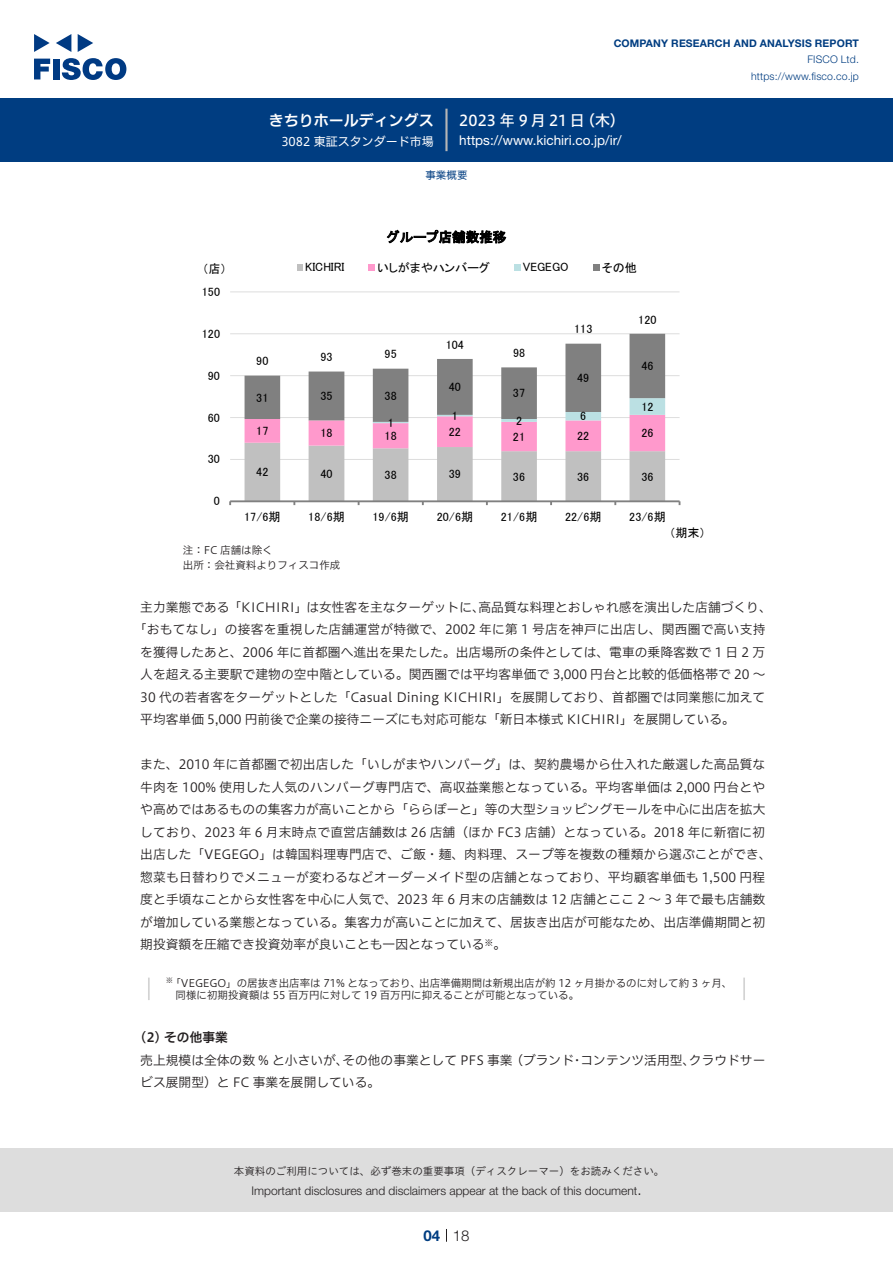
<style>
.page{position:relative;width:893px;height:1263px;background:#fff}
.page>*{position:absolute;margin:0;border:0;box-sizing:border-box;transform-origin:0 0}
.t1{font:15px "Hiragino UD Sans F Std N W5";letter-spacing:.175em;color:#fff}
.t2{font:15px "Hiragino UD Sans F Std N W6";color:#fff}
.t3{font:300 15px "Helvetica Neue LT Std";color:#231f20}
.t4{font:700 15px "Helvetica Neue LT Std";color:#003d81}
.t5{font:13.5px "Helvetica Neue LT Std";color:#fff}
.t6{font:13.5px "MS P Gothic";letter-spacing:.01em;color:#000}
.t7{font:12.75px/22.5px "Hiragino UD Sans F Std N W3";color:#231f20}
.t8{font:12.75px "Hiragino UD Sans F Std N W3";letter-spacing:.02em;color:#231f20}
.t9{font:12.75px "Hiragino UD Sans F Std N W6";color:#231f20}
.t10{font:12px "MS P Gothic";letter-spacing:.005em;color:#000}
.t11{font:300 12px "Helvetica Neue LT Std";color:#231f20}
.t12{font:12px "Hiragino UD Sans F Std N W4";color:#fff}
.t13{font:10.5px/15px "Hiragino UD Sans F Std N W3";color:#231f20}
.t14{font:10.5px "Hiragino UD Sans Std W3";color:#231f20}
.t15{font:700 10.5px "Helvetica Neue LT Std";letter-spacing:.015em;color:#003d81}
.t16{font:300 10.5px/16.5px "Helvetica Neue LT Std";letter-spacing:.015em;color:#003d81;text-align:right}
.t17{font:10.5px "Hiragino UD Sans F Std N W4";color:#003d81}
.t18{font:8.85px "Hiragino UD Sans F Std N W3";color:#231f20}
.t19{font:7.35px "Hiragino UD Sans F Std N W3";color:#231f20}
.s1{font-size:10.5px}
</style>
<div class="page">
<div style="left:0;top:1148px;width:893px;height:64px;background:#ddd"></div>
<svg style="left:34px;top:59px;width:16px;height:20px"></svg>
<div style="left:53px;top:59px;width:6px;height:20px;background:#003a83"></div>
<svg style="left:62px;top:58px;width:64px;height:22px"></svg>
<svg style="left:34px;top:34px;width:16px;height:18px"></svg>
<svg style="left:78px;top:34px;width:15px;height:18px"></svg>
<svg style="left:56px;top:34px;width:15px;height:18px"></svg>
<div style="left:0;top:98px;width:893px;height:64px;background:#003d81"></div>
<hr style="left:445px;top:109px;width:3px;height:42px;background:#b5b5b6">
<svg style="left:446px;top:1229px;width:1px;height:13px"></svg>
<hr style="left:230px;top:459px;width:450px;height:1px;background:#ddd">
<hr style="left:230px;top:417px;width:450px;height:1px;background:#ddd">
<hr style="left:230px;top:375px;width:450px;height:1px;background:#ddd">
<hr style="left:230px;top:333px;width:450px;height:1px;background:#ddd">
<hr style="left:230px;top:291px;width:450px;height:1px;background:#ddd">
<hr style="left:230px;top:500px;width:450px;height:2px;background:#808080">
<svg style="left:245px;top:334px;width:420px;height:171px"></svg>
<svg style="left:297px;top:265px;width:6px;height:6px"></svg>
<svg style="left:369px;top:265px;width:6px;height:6px"></svg>
<svg style="left:514px;top:265px;width:6px;height:6px"></svg>
<svg style="left:593px;top:265px;width:6px;height:6px"></svg>
<hr style="left:148px;top:977px;width:2px;height:23px;background:#d3d3d3">
<hr style="left:743px;top:977px;width:2px;height:23px;background:#d3d3d3">
<p class="t2" style="left:269px;top:109px;width:167px">きちりホールディングス</p>
<p class="t12" style="left:281px;top:132px;width:154px">3082 東証スタンダード市場</p>
<p class="t15" style="left:614px;top:37px;width:247px">COMPANY RESEARCH AND ANALYSIS REPORT</p>
<p class="t16" style="left:751px;top:51px;width:109px">FISCO Ltd. https://www.fisco.co j p.</p>
<p class="t1" style="left:580px;top:109px;width:46px">（木(</p>
<p class="t1" style="left:459px;top:109px;width:127px">2023年9月21日</p>
<p class="t5" style="left:459px;top:132px;width:164px">https://www.kichiri. c o j p. /i r/</p>
<p class="t17" style="left:425px;top:167px;width:43px">事業概要</p>
<p class="t6" style="left:387px;top:230px;width:121px">グループ店舗数推移</p>
<p class="t10" style="left:202px;top:263px;width:26px">店（ (</p>
<p class="t10" style="left:305px;top:261px;width:41px">KICHIRI</p>
<p class="t10" style="left:377px;top:262px;width:114px">いしがまやハンバーグ</p>
<p class="t10" style="left:523px;top:261px;width:47px">VEGEGO</p>
<p class="t10" style="left:602px;top:262px;width:37px">その他</p>
<p class="t10" style="left:202px;top:285px;width:20px">150</p>
<p class="t10" style="left:202px;top:327px;width:20px">120</p>
<p class="t10" style="left:574px;top:323px;width:20px">113</p>
<p class="t10" style="left:638px;top:313px;width:20px">120</p>
<p class="t10" style="left:208px;top:369px;width:13px">90</p>
<p class="t10" style="left:208px;top:411px;width:13px">60</p>
<p class="t10" style="left:256px;top:355px;width:14px">90</p>
<p class="t10" style="left:256px;top:391px;width:14px">31</p>
<p class="t10" style="left:256px;top:425px;width:14px">17</p>
<p class="t10" style="left:320px;top:351px;width:14px">93</p>
<p class="t10" style="left:320px;top:390px;width:14px">35</p>
<p class="t10" style="left:320px;top:427px;width:14px">18</p>
<p class="t10" style="left:385px;top:348px;width:14px">95</p>
<p class="t10" style="left:446px;top:338px;width:20px">104</p>
<p class="t10" style="left:513px;top:347px;width:14px">98</p>
<p class="t10" style="left:641px;top:360px;width:14px">46</p>
<p class="t10" style="left:385px;top:389px;width:14px">38</p>
<p class="t10" style="left:449px;top:381px;width:14px">40</p>
<p class="t10" style="left:513px;top:387px;width:14px">37</p>
<p class="t10" style="left:577px;top:372px;width:14px">49</p>
<p class="t10" style="left:388px;top:416px;width:8px">1</p>
<p class="t10" style="left:385px;top:430px;width:14px">18</p>
<p class="t10" style="left:452px;top:409px;width:8px">1</p>
<p class="t10" style="left:449px;top:425px;width:14px">22</p>
<p class="t10" style="left:516px;top:414px;width:8px">2</p>
<p class="t10" style="left:513px;top:430px;width:14px">21</p>
<p class="t10" style="left:580px;top:410px;width:8px">6</p>
<p class="t10" style="left:577px;top:430px;width:14px">22</p>
<p class="t10" style="left:641px;top:400px;width:14px">12</p>
<p class="t10" style="left:641px;top:427px;width:14px">26</p>
<p class="t10" style="left:208px;top:453px;width:13px">30</p>
<p class="t10" style="left:256px;top:466px;width:14px">42</p>
<p class="t10" style="left:320px;top:467px;width:14px">40</p>
<p class="t10" style="left:385px;top:469px;width:14px">38</p>
<p class="t10" style="left:449px;top:468px;width:14px">39</p>
<p class="t10" style="left:513px;top:470px;width:14px">36</p>
<p class="t10" style="left:577px;top:470px;width:14px">36</p>
<p class="t10" style="left:641px;top:470px;width:14px">36</p>
<p class="t10" style="left:214px;top:495px;width:8px">0</p>
<p class="t10" style="left:244px;top:510px;width:38px">17/6期</p>
<p class="t10" style="left:308px;top:510px;width:38px">18/6期</p>
<p class="t10" style="left:372px;top:510px;width:38px">19/6期</p>
<p class="t10" style="left:437px;top:510px;width:38px">20/6期</p>
<p class="t10" style="left:501px;top:510px;width:38px">21/6期</p>
<p class="t10" style="left:565px;top:510px;width:38px">22/6期</p>
<p class="t10" style="left:629px;top:510px;width:38px">23/6期</p>
<p class="t10" style="left:669px;top:527px;width:38px">（期末(</p>
<p class="t13" style="left:183px;top:541px;width:159px">注：FC 店舗は除く<br>出所：会社資料よりフィスコ作成</p>
<p class="t7" style="left:140px;top:595px;width:346px">主力業態である「KICHIRI」は女性客を主なターゲットに、</p>
<p class="t8" style="left:134px;top:620px;width:633px">「おもてなし」の接客を重視した店舗運営が特徴で、2002 年に第 1 号店を神戸に出店し、関西圏で高い支持</p>
<p class="t7" style="left:140px;top:640px;width:626px">を獲得したあと、2006 年に首都圏へ進出を果たした。出店場所の条件としては、電車の乗降客数で 1 日 2 万</p>
<p class="t7" style="left:140px;top:662px;width:627px">人を超える主要駅で建物の空中階としている。関西圏では平均客単価で 3,000 円台と比較的低価格帯で 20 ~</p>
<p class="t7" style="left:140px;top:685px;width:626px">30 代の若者客をターゲットとした「Casual Dining KICHIRI」を展開しており、首都圏では同業態に加えて</p>
<p class="t7" style="left:140px;top:707px;width:596px">平均客単価 5,000 円前後で企業の接待ニーズにも対応可能な「新日本様式 KICHIRI」を展開している。</p>
<p class="t7" style="left:140px;top:752px;width:626px">また、2010 年に首都圏で初出店した「いしがまやハンバーグ」は、契約農場から仕入れた厳選した高品質な</p>
<p class="t7" style="left:140px;top:775px;width:626px">牛肉を 100% 使用した人気のハンバーグ専門店で、高収益業態となっている。平均客単価は 2,000 円台とや</p>
<p class="t7" style="left:140px;top:797px;width:627px">や高めではあるものの集客力が高いことから「ららぽーと」等の大型ショッピングモールを中心に出店を拡大</p>
<p class="t7" style="left:140px;top:820px;width:626px">しており、2023 年 6 月末時点で直営店舗数は 26 店舗（ほか FC3 店舗）となっている。2018 年に新宿に初</p>
<p class="t7" style="left:140px;top:842px;width:633px">出店した「VEGEGO」は韓国料理専門店で、ご飯・麺、肉料理、スープ等を複数の種類から選ぶことができ、</p>
<p class="t8" style="left:140px;top:867px;width:626px">惣菜も日替わりでメニューが変わるなどオーダーメイド型の店舗となっており、平均顧客単価も 1,500 円程</p>
<p class="t7" style="left:140px;top:887px;width:626px">度と手頃なことから女性客を中心に人気で、2023 年 6 月末の店舗数は 12 店舗とここ 2 ～ 3 年で最も店舗数</p>
<p class="t7" style="left:140px;top:910px;width:627px">が増加している業態となっている。集客力が高いことに加えて、居抜き出店が可能なため、出店準備期間と初</p>
<p class="t7" style="left:493px;top:932px;width:14px">。</p>
<p class="t7" style="left:478px;top:595px;width:295px">高品質な料理とおしゃれ感を演出した店舗づくり、</p>
<p class="t7" style="left:140px;top:932px;width:346px">期投資額を圧縮でき投資効率が良いことも一因となっている</p>
<p class="t13" style="left:419px;top:975px;width:315px">出店準備期間は新規出店が約 12 ヶ月掛かるのに対して約 3 ヶ月、</p>
<p class="t18" style="left:485px;top:936px;width:10px">※</p>
<p class="t19" style="left:166px;top:974px;width:17px">※<span class="s1">「</span></p>
<p class="t13" style="left:176px;top:987px;width:405px">同様に初期投資額は 55 百万円に対して 19 百万円に抑えることが可能となっている。</p>
<p class="t9" style="left:140px;top:1027px;width:89px">2( ) その他事業</p>
<p class="t13" style="left:181px;top:975px;width:242px">VEGEGO」の居抜き出店率は 71% となっており、</p>
<p class="t7" style="left:510px;top:1048px;width:65px">（ブランド</p>
<p class="t7" style="left:140px;top:1048px;width:241px">売上規模は全体の数 % と小さいが、<br>ビス展開型）と FC 事業を展開している。</p>
<p class="t7" style="left:342px;top:1048px;width:172px">その他の事業として PFS 事業</p>
<p class="t7" style="left:580px;top:1048px;width:116px">コンテンツ活用型、</p>
<p class="t7" style="left:689px;top:1048px;width:78px">クラウドサー</p>
<p class="t7" style="left:571px;top:1048px;width:14px">・</p>
<p class="t14" style="left:234px;top:1163px;width:432px">本資料のご利用については、必ず巻末の重要事項（ディスクレーマー）をお読みください。</p>
<p class="t3" style="left:637px;top:1180px;width:6px">.</p>
<p class="t11" style="left:251px;top:1183px;width:387px">Important disclosures and disclaimers appear at the back of this document</p>
<p class="t4" style="left:423px;top:1226px;width:18px">04</p>
<p class="t3" style="left:453px;top:1226px;width:18px">18</p>
</div>
